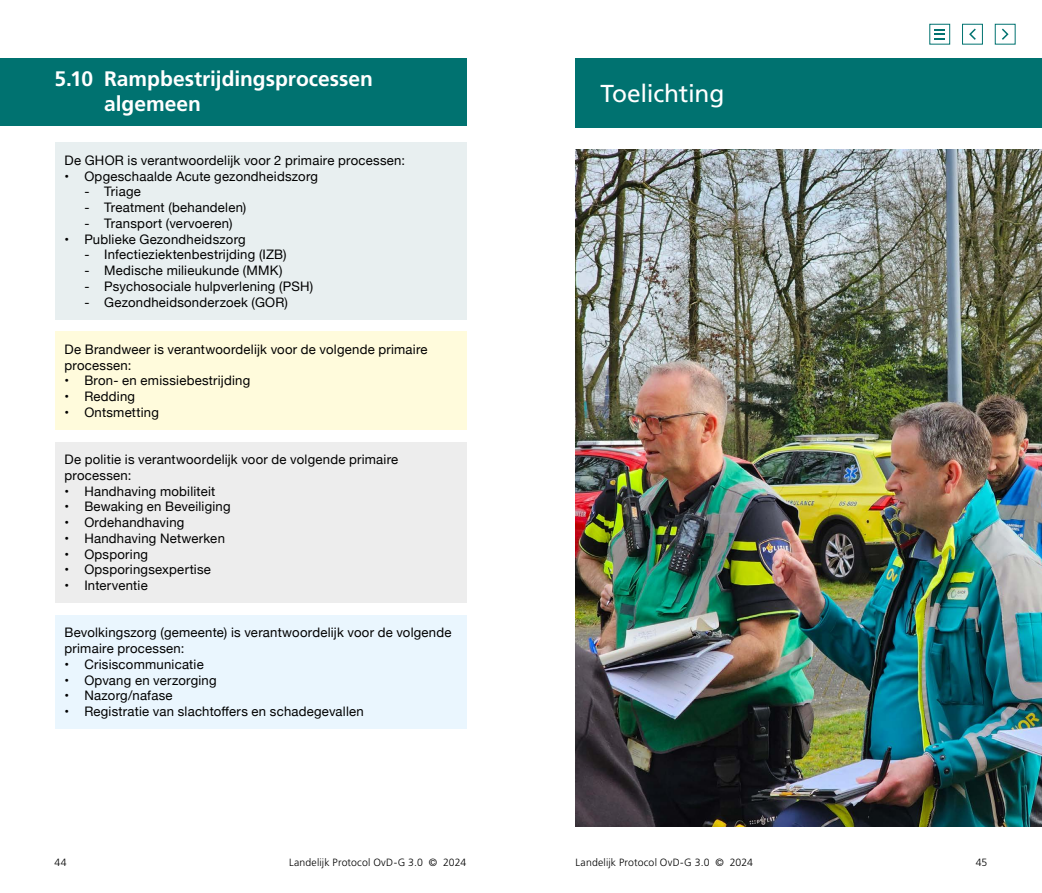
<style>
.page{position:relative;width:1042px;height:893px;background:#fff}
.page>*{position:absolute;margin:0;border:0;box-sizing:border-box;transform-origin:0 0}
.H1_Kop{font:24.5px "Frutiger LT Std";letter-spacing:-.01em;color:#fff}
.H2_Paragraaf_LINKS{font:700 21px/25.2px "Frutiger LT Std";color:#fff}
.P_brood_kader_blauw{font:13.12px/15.8px "Helvetica Neue";letter-spacing:.02em;color:#000}
.P_brood_kader_geel{font:13.12px/15.8px "Helvetica Neue";letter-spacing:.02em;color:#000}
.P_brood_kader_grijs{font:13.12px/15.8px "Helvetica Neue";letter-spacing:.02em;color:#000}
.P_brood_kader_lichtg{font:13.12px "Helvetica Neue";letter-spacing:.02em;color:#000}
.t1{font:300 10.5px "Frutiger LT Std";letter-spacing:.015em;color:#000}
</style>
<div class="page">
<img style="left:575px;top:149px;width:467px;height:677px">
<div style="left:0;top:58px;width:466px;height:67px;background:#007270"></div>
<div style="left:55px;top:142px;width:411px;height:36px;background:#e8eff0"></div>
<div style="left:55px;top:174px;width:411px;height:35px;background:#e8eff0"></div>
<div style="left:55px;top:205px;width:411px;height:36px;background:#e8eff0"></div>
<div style="left:55px;top:237px;width:411px;height:35px;background:#e8eff0"></div>
<div style="left:55px;top:268px;width:411px;height:36px;background:#e8eff0"></div>
<div style="left:55px;top:284px;width:411px;height:35px;background:#e8eff0"></div>
<div style="left:55px;top:331px;width:411px;height:51px;background:#fffbdc"></div>
<div style="left:55px;top:379px;width:411px;height:35px;background:#fffbdc"></div>
<div style="left:55px;top:394px;width:411px;height:36px;background:#fffbdc"></div>
<div style="left:55px;top:442px;width:411px;height:51px;background:#ededed"></div>
<div style="left:55px;top:489px;width:411px;height:35px;background:#ededed"></div>
<div style="left:55px;top:520px;width:411px;height:36px;background:#ededed"></div>
<div style="left:55px;top:552px;width:411px;height:35px;background:#ededed"></div>
<div style="left:55px;top:568px;width:411px;height:35px;background:#ededed"></div>
<div style="left:55px;top:615px;width:411px;height:51px;background:#eaf6fe"></div>
<div style="left:55px;top:662px;width:411px;height:35px;background:#eaf6fe"></div>
<div style="left:55px;top:694px;width:411px;height:35px;background:#eaf6fe"></div>
<div style="left:575px;top:58px;width:467px;height:70px;background:#007270"></div>
<svg style="left:929px;top:24px;width:21px;height:21px"></svg>
<svg style="left:934px;top:30px;width:11px;height:9px"></svg>
<svg style="left:1002px;top:29px;width:6px;height:11px"></svg>
<div style="left:962px;top:24px;width:21px;height:21px;background:#fff;border:1px solid #007270"></div>
<svg style="left:969px;top:29px;width:7px;height:11px"></svg>
<h2 class="H2_Paragraaf_LINKS" style="left:104px;top:66px;width:270px;text-indent:-50px">5.10 Rampbestrijdingsprocessen algemeen</h2>
<p class="P_brood_kader_lichtg" style="left:64px;top:151px;width:342px">De GHOR is verantwoordelijk voor 2 primaire processen:</p>
<p class="P_brood_kader_blauw" style="left:64px;top:169px;width:255px">• Opgeschaalde Acute gezondheidszorg</p>
<p class="P_brood_kader_blauw" style="left:84px;top:185px;width:58px">- Triage</p>
<p class="P_brood_kader_blauw" style="left:84px;top:200px;width:164px">- Treatment (behandelen)</p>
<p class="P_brood_kader_blauw" style="left:84px;top:216px;width:150px">- Transport (vervoeren)</p>
<p class="P_brood_kader_blauw" style="left:64px;top:232px;width:183px">• Publieke Gezondheidszorg</p>
<p class="P_brood_kader_blauw" style="left:84px;top:248px;width:204px">- Infectieziektenbestrijding (IZB)</p>
<p class="P_brood_kader_blauw" style="left:84px;top:263px;width:200px">- Medische milieukunde (MMK)</p>
<p class="P_brood_kader_blauw" style="left:84px;top:279px;width:230px">- Psychosociale hulpverlening (PSH)</p>
<p class="P_brood_kader_blauw" style="left:84px;top:295px;width:205px">- Gezondheidsonderzoek (GOR)</p>
<p class="P_brood_kader_geel" style="left:64px;top:342px;width:365px">De Brandweer is verantwoordelijk voor de volgende primaire processen:</p>
<p class="P_brood_kader_blauw" style="left:64px;top:374px;width:187px">• Bron- en emissiebestrijding</p>
<p class="P_brood_kader_blauw" style="left:64px;top:389px;width:72px">• Redding</p>
<p class="P_brood_kader_blauw" style="left:64px;top:405px;width:96px">• Ontsmetting</p>
<p class="P_brood_kader_grijs" style="left:64px;top:452px;width:335px">De politie is verantwoordelijk voor de volgende primaire processen:</p>
<p class="P_brood_kader_blauw" style="left:64px;top:484px;width:152px">• Handhaving mobiliteit</p>
<p class="P_brood_kader_blauw" style="left:64px;top:500px;width:168px">• Bewaking en Beveiliging</p>
<p class="P_brood_kader_blauw" style="left:64px;top:515px;width:121px">• Ordehandhaving</p>
<p class="P_brood_kader_blauw" style="left:64px;top:531px;width:162px">• Handhaving Netwerken</p>
<p class="P_brood_kader_blauw" style="left:64px;top:547px;width:85px">• Opsporing</p>
<p class="P_brood_kader_blauw" style="left:64px;top:563px;width:148px">• Opsporingsexpertise</p>
<p class="P_brood_kader_blauw" style="left:64px;top:578px;width:85px">• Interventie</p>
<p class="P_brood_kader_blauw" style="left:64px;top:626px;width:388px">Bevolkingszorg (gemeente) is verantwoordelijk voor de volgende primaire processen:</p>
<p class="P_brood_kader_blauw" style="left:64px;top:657px;width:141px">• Crisiscommunicatie</p>
<p class="P_brood_kader_blauw" style="left:64px;top:673px;width:154px">• Opvang en verzorging</p>
<p class="P_brood_kader_blauw" style="left:64px;top:689px;width:110px">• Nazorg/nafase</p>
<p class="P_brood_kader_blauw" style="left:64px;top:704px;width:301px">• Registratie van slachtoffers en schadegevallen</p>
<h1 class="H1_Kop" style="left:600px;top:79px;width:125px">Toelichting</h1>
<p class="t1" style="left:55px;top:856px;width:14px">44</p>
<p class="t1" style="left:289px;top:856px;width:179px">Landelijk Protocol OvD-G 3.0 © 2024</p>
<p class="t1" style="left:575px;top:856px;width:179px">Landelijk Protocol OvD-G 3.0 © 2024</p>
<p class="t1" style="left:975px;top:856px;width:13px">45</p>
</div>
